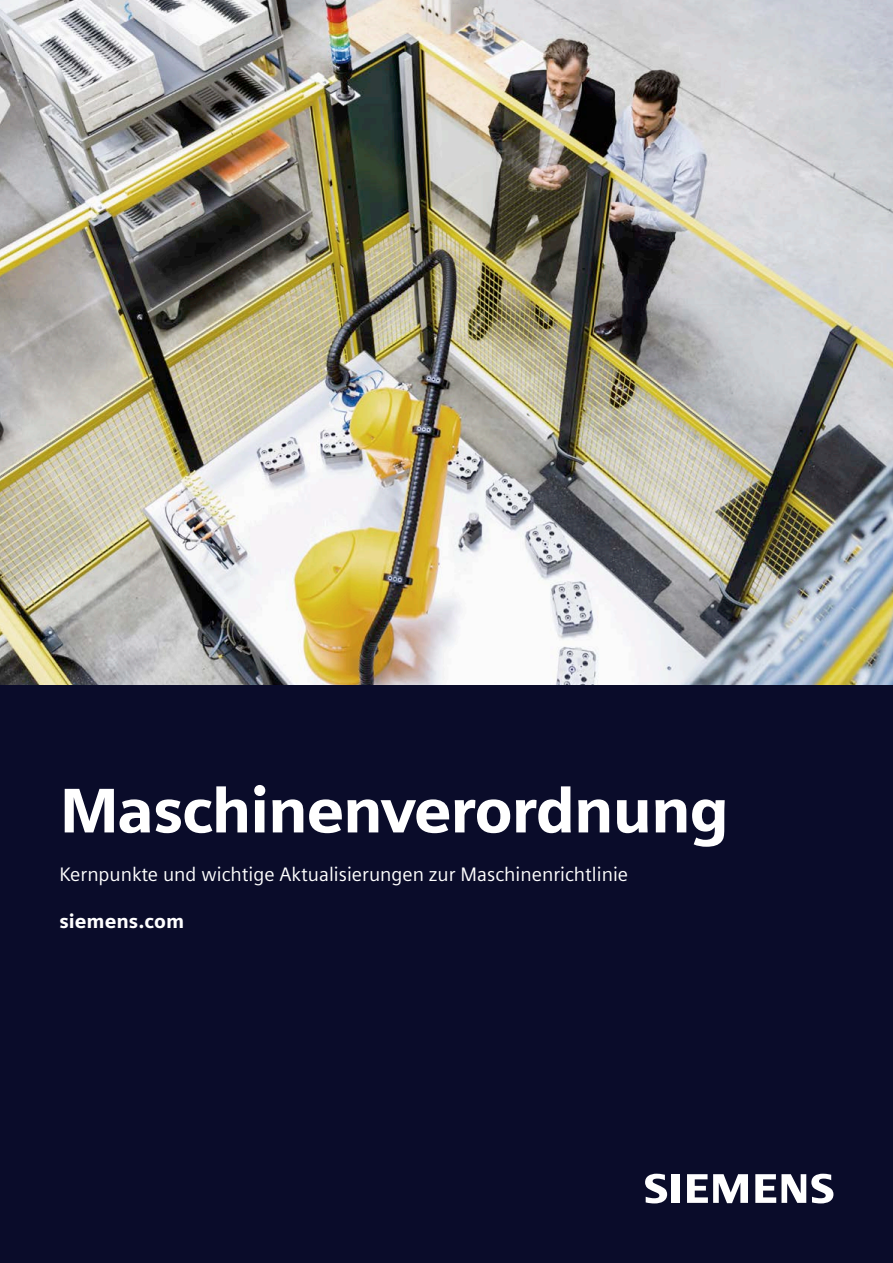
<style>
.page{position:relative;width:893px;height:1263px;background:#fff}
.page>*{position:absolute;margin:0;border:0;box-sizing:border-box;transform-origin:0 0}
.t1{font:900 63px "Siemens Sans";letter-spacing:-.025em;color:#fff}
.t2{font:19.5px "Siemens Sans Global";color:#fff}
.t3{font:900 19.5px "Siemens Sans";color:#fff}
</style>
<div class="page">
<div style="left:0;top:631px;width:893px;height:632px;background:#0a0c2a"></div>
<img style="left:0;top:0;width:893px;height:685px">
<svg style="left:645px;top:1174px;width:35px;height:29px"></svg>
<svg style="left:687px;top:1174px;width:61px;height:29px"></svg>
<svg style="left:755px;top:1174px;width:78px;height:29px"></svg>
<h1 class="t1" style="left:60px;top:773px;width:671px">Maschinenverordnung</h1>
<p class="t2" style="left:60px;top:860px;width:570px">Kernpunkte und wichtige Aktualisierungen zur Maschinenrichtlinie</p>
<p class="t3" style="left:60px;top:910px;width:126px">siemens.com</p>
</div>
